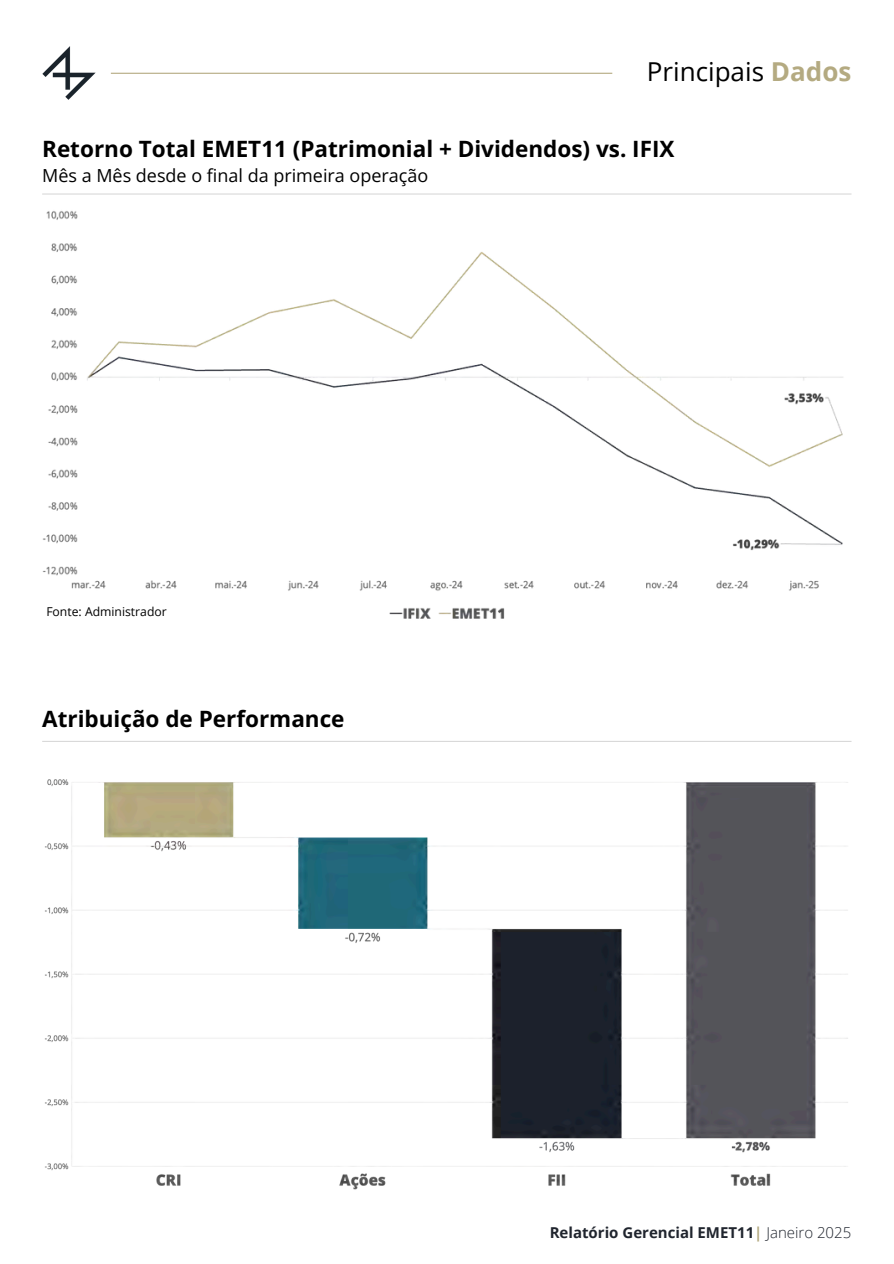
<style>
.page{position:relative;width:894px;height:1264px;background:#fff}
.page>*{position:absolute;margin:0;border:0;box-sizing:border-box;transform-origin:0 0}
.t1{font:26.1px "Open Sans";color:#000}
.t2{font:700 22.5px "Open Sans";color:#000}
.t3{font:18px "Open Sans";color:#000}
.t4{font:700 15px "Open Sans";color:#20252e}
.t5{font:12.15px "Open Sans";color:#000}
.s1{font-weight:700;color:#b4aa81}
.s2{color:#b4aa81}
.s3{font-weight:300}
</style>
<div class="page">
<hr style="left:42px;top:193px;width:809px;height:2px;background:#d9d9d9">
<img style="left:42px;top:46px;width:53px;height:53px">
<hr style="left:111px;top:73px;width:501px;height:1px;background:#b4aa81">
<hr style="left:42px;top:740px;width:809px;height:2px;background:#d9d9d9">
<img style="left:42px;top:211px;width:801px;height:408px">
<img style="left:45px;top:779px;width:803px;height:411px">
<h3 class="t1" style="left:646px;top:53px;width:206px">Principais <span class="s1">Dados</span></h3>
<p class="t2" style="left:42px;top:133px;width:633px">Retorno Total EMET11 (Patrimonial + Dividendos) vs. IFIX</p>
<p class="t3" style="left:42px;top:162px;width:387px">Mês a Mês desde o final da primeira operação</p>
<h1 class="t5" style="left:46px;top:602px;width:122px">Fonte: Administrador</h1>
<p class="t2" style="left:42px;top:703px;width:304px">Atribuição de Performance</p>
<p class="t4" style="left:549px;top:1221px;width:303px">Relatório Gerencial EMET11<span class="s2">|</span> <span class="s3">Janeiro 2025</span></p>
</div>
